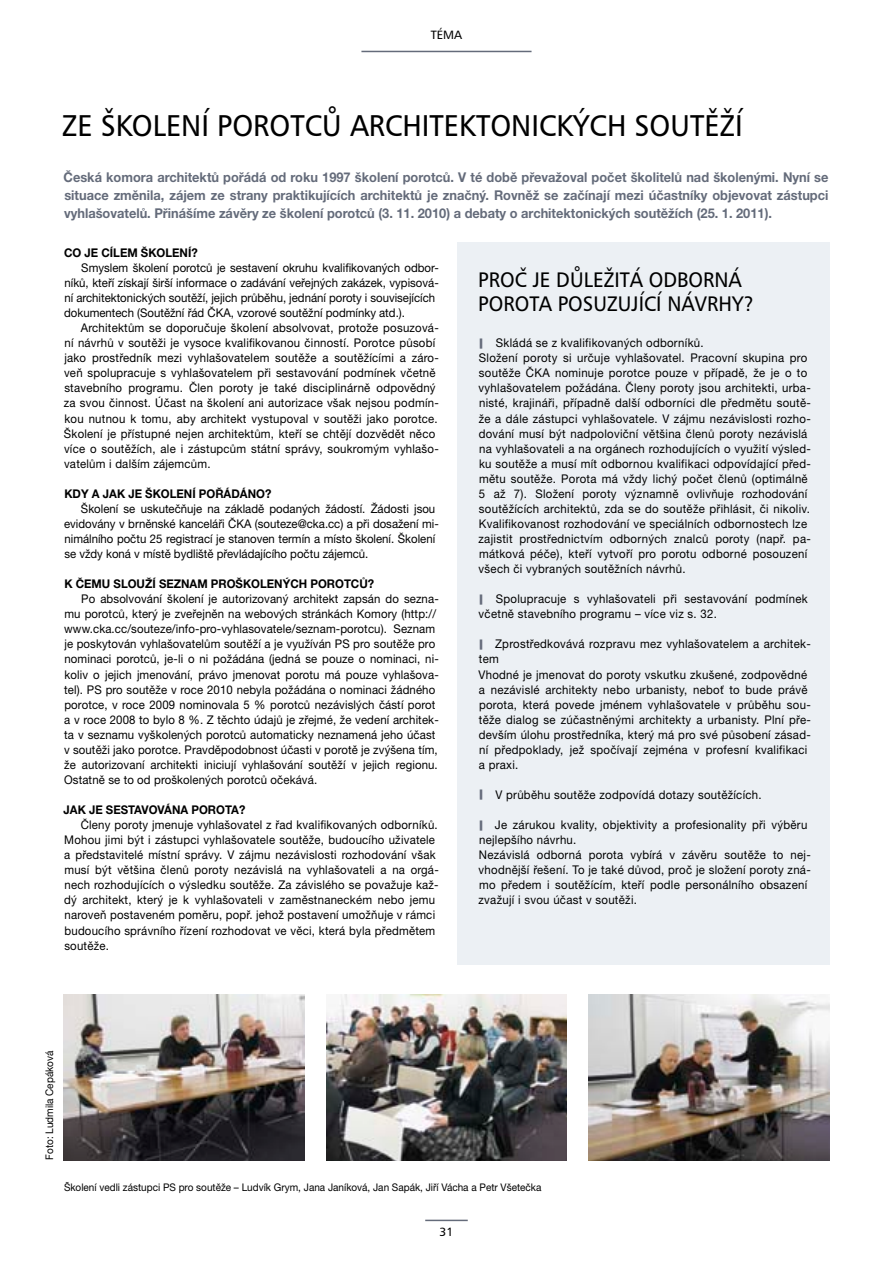
<style>
.page{position:relative;width:893px;height:1263px;background:#fff}
.page>*{position:absolute;margin:0;border:0;box-sizing:border-box;transform-origin:0 0}
._0_nadpis{font:30px "Humanist 777 BTCE Roman B";color:#000;scale:.95 1}
._4_mezititulek_větší{font:21px/24px "Humanist 777 BTCE Roman B";color:#000;scale:.95 1}
._2_perex{font:700 13.5px/18px "Helvetica Neue CE";color:#646b7a;text-align:justify;scale:.95 1}
._1_základní_text{font:12px/15px "Helvetica Neue CE";letter-spacing:.01em;color:#000;scale:.95 1}
._1_základní_text_bez{font:12px/15px "Helvetica Neue CE";letter-spacing:.025em;color:#000;scale:.95 1}
._1_základní_s_odrážk{font:12px/15px "Helvetica Neue CE";letter-spacing:.025em;color:#000;scale:.95 1}
._3_mezititulky{font:700 12px "Helvetica Neue CE";color:#000;scale:.95 1}
.t1{font:12px "Humanist 777 BTCE Roman B";color:#000}
._5_popisky_obrázků{font:10.5px "Helvetica Neue CE";color:#000;scale:.95 1}
.s1{color:#646b7a}
</style>
<div class="page">
<hr style="left:425px;top:1220px;width:43px;height:1px;background:#646b7a">
<hr style="left:361px;top:51px;width:170px;height:1px;background:#646b7a">
<img style="left:326px;top:995px;width:241px;height:165px">
<img style="left:588px;top:995px;width:241px;height:165px">
<img style="left:64px;top:995px;width:241px;height:165px">
<div style="left:457px;top:242px;width:372px;height:723px;background:#ecf0f4"></div>
<p class="t1" style="left:431px;top:28px;width:33px">TÉMA</p>
<p class="_0_nadpis" style="left:62px;top:107px;width:718px">ZE ŠKOLENÍ POROTCŮ ARCHITEKTONICKÝCH SOUTĚŽÍ</p>
<p class="_2_perex" style="left:64px;top:168px;width:807px">Česká komora architektů pořádá od roku 1997 školení porotců. V té době převažoval počet školitelů nad školenými. Nyní se situace změnila, zájem ze strany praktikujících architektů je značný. Rovněž se začínají mezi účastníky objevovat zástupci vyhlašovatelů. Přinášíme závěry ze školení porotců (3. 11. 2010) a debaty o architektonických soutěžích (25. 1. 2011).</p>
<p class="_3_mezititulky" style="left:64px;top:246px;width:142px">CO JE CÍLEM ŠKOLENÍ?</p>
<p class="_1_základní_text" style="left:64px;top:260px;width:396px;text-indent:17px">Smyslem školení porotců je sestavení okruhu kvalifikovaných odbor&shy;níků, kteří získají širší informace o zadávání veřejných zakázek, vypisová&shy;ní architektonických soutěží, jejich průběhu, jednání poroty i souvisejících dokumentech (Soutěžní řád ČKA, vzorové soutěžní podmínky atd.).</p>
<p class="_1_základní_text" style="left:64px;top:320px;width:396px;text-indent:17px">Architektům se doporučuje školení absolvovat, protože posuzová&shy;ní návrhů v soutěži je vysoce kvalifikovanou činností. Porotce působí jako prostředník mezi vyhlašovatelem soutěže a soutěžícími a záro&shy;veň spolupracuje s vyhlašovatelem při sestavování podmínek včetně stavebního programu. Člen poroty je také disciplinárně odpovědný za svou činnost. Účast na školení ani autorizace však nejsou podmín&shy;kou nutnou k tomu, aby architekt vystupoval v soutěži jako porotce.<br>Školení je přístupné nejen architektům, kteří se chtějí dozvědět něco více o soutěžích, ale i zástupcům státní správy, soukromým vyhlašo&shy;vatelům i dalším zájemcům.</p>
<p class="_3_mezititulky" style="left:64px;top:487px;width:219px">KDY A JAK JE ŠKOLENÍ POŘÁDÁNO?</p>
<p class="_1_základní_text" style="left:64px;top:501px;width:396px;text-indent:17px">Školení se uskutečňuje na základě podaných žádostí. Žádosti jsou evidovány v brněnské kanceláři ČKA (souteze@cka.cc) a při dosažení mi&shy;nimálního počtu 25 registrací je stanoven termín a místo školení. Školení se vždy koná v místě bydliště převládajícího počtu zájemců.</p>
<p class="_3_mezititulky" style="left:64px;top:577px;width:328px">K ČEMU SLOUŽÍ SEZNAM PROŠKOLENÝCH POROTCŮ?</p>
<p class="_1_základní_text" style="left:64px;top:591px;width:396px;text-indent:17px">Po absolvování školení je autorizovaný architekt zapsán do sezna&shy;mu porotců, který je zveřejněn na webových stránkách Komory (http:// www.cka.cc/souteze/info-pro-vyhlasovatele/seznam-porotcu). Seznam je poskytován vyhlašovatelům soutěží a je využíván PS pro soutěže pro nominaci porotců, je-li o ni požádána (jedná se pouze o nominaci, ni&shy;koliv o jejich jmenování, právo jmenovat porotu má pouze vyhlašova&shy;tel). PS pro soutěže v roce 2010 nebyla požádána o nominaci žádného porotce, v roce 2009 nominovala 5 % porotců nezávislých částí porot a v roce 2008 to bylo 8 %. Z těchto údajů je zřejmé, že vedení architek&shy;ta v seznamu vyškolených porotců automaticky neznamená jeho účast v soutěži jako porotce. Pravděpodobnost účasti v porotě je zvýšena tím, že autorizovaní architekti iniciují vyhlašování soutěží v jejich regionu.<br>Ostatně se to od proškolených porotců očekává.</p>
<p class="_3_mezititulky" style="left:64px;top:803px;width:193px">JAK JE SESTAVOVÁNA POROTA?</p>
<p class="_1_základní_text" style="left:64px;top:817px;width:396px;text-indent:17px">Členy poroty jmenuje vyhlašovatel z řad kvalifikovaných odborníků.<br>Mohou jimi být i zástupci vyhlašovatele soutěže, budoucího uživatele a představitelé místní správy. V zájmu nezávislosti rozhodování však musí být většina členů poroty nezávislá na vyhlašovateli a na orgá&shy;nech rozhodujících o výsledku soutěže. Za závislého se považuje kaž&shy;dý architekt, který je k vyhlašovateli v zaměstnaneckém nebo jemu naroveň postaveném poměru, popř. jehož postavení umožňuje v rámci budoucího správního řízení rozhodovat ve věci, která byla předmětem soutěže.</p>
<p class="_4_mezititulek_větší" style="left:478px;top:267px;width:292px">PROČ JE DŮLEŽITÁ ODBORNÁ<br>POROTA POSUZUJÍCÍ NÁVRHY?</p>
<p class="_1_základní_s_odrážk" style="left:479px;top:335px;width:238px"><span class="s1">▎</span> Skládá se z kvalifikovaných odborníků.</p>
<p class="_1_základní_text_bez" style="left:479px;top:351px;width:351px">Složení poroty si určuje vyhlašovatel. Pracovní skupina pro soutěže ČKA nominuje porotce pouze v případě, že je o to vyhlašovatelem požádána. Členy poroty jsou architekti, urba&shy;nisté, krajináři, případně další odborníci dle předmětu soutě&shy;že a dále zástupci vyhlašovatele. V zájmu nezávislosti rozho&shy;dování musí být nadpoloviční většina členů poroty nezávislá na vyhlašovateli a na orgánech rozhodujících o využití výsled&shy;ku soutěže a musí mít odbornou kvalifikaci odpovídající před&shy;mětu soutěže. Porota má vždy lichý počet členů (optimálně 5 až 7). Složení poroty významně ovlivňuje rozhodování soutěžících architektů, zda se do soutěže přihlásit, či nikoliv.<br>Kvalifikovanost rozhodování ve speciálních odbornostech lze zajistit prostřednictvím odborných znalců poroty (např. pa&shy;mátková péče), kteří vytvoří pro porotu odborné posouzení všech či vybraných soutěžních návrhů.</p>
<p class="_1_základní_s_odrážk" style="left:479px;top:591px;width:348px"><span class="s1">▎</span> Spolupracuje s vyhlašovateli při sestavování podmínek včetně stavebního programu – více viz s. 32.</p>
<p class="_1_základní_s_odrážk" style="left:479px;top:637px;width:351px"><span class="s1">▎</span> Zprostředkovává rozpravu mez vyhlašovatelem a architek&shy;tem</p>
<p class="_1_základní_text_bez" style="left:478px;top:667px;width:351px">Vhodné je jmenovat do poroty vskutku zkušené, zodpovědné a nezávislé architekty nebo urbanisty, neboť to bude právě porota, která povede jménem vyhlašovatele v průběhu sou&shy;těže dialog se zúčastněnými architekty a urbanisty. Plní pře&shy;devším úlohu prostředníka, který má pro své působení zásad&shy;ní předpoklady, jež spočívají zejména v profesní kvalifikaci a praxi.</p>
<p class="_1_základní_s_odrážk" style="left:479px;top:787px;width:299px"><span class="s1">▎</span> V průběhu soutěže zodpovídá dotazy soutěžících.</p>
<p class="_1_základní_s_odrážk" style="left:479px;top:817px;width:347px"><span class="s1">▎</span> Je zárukou kvality, objektivity a profesionality při výběru nejlepšího návrhu.</p>
<p class="_1_základní_text_bez" style="left:479px;top:847px;width:351px">Nezávislá odborná porota vybírá v závěru soutěže to nej&shy;vhodnější řešení. To je také důvod, proč je složení poroty zná&shy;mo předem i soutěžícím, kteří podle personálního obsazení zvažují i svou účast v soutěži.</p>
<p class="_5_popisky_obrázků" style="left:44px;top:1160px;width:116px;rotate:-90deg">Foto: Ludmila Cepáková</p>
<p class="_5_popisky_obrázků" style="left:64px;top:1181px;width:504px">Školení vedli zástupci PS pro soutěže – Ludvík Grym, Jana Janíková, Jan Sapák, Jiří Vácha a Petr Všetečka</p>
<p class="t1" style="left:440px;top:1224px;width:15px">31</p>
</div>
